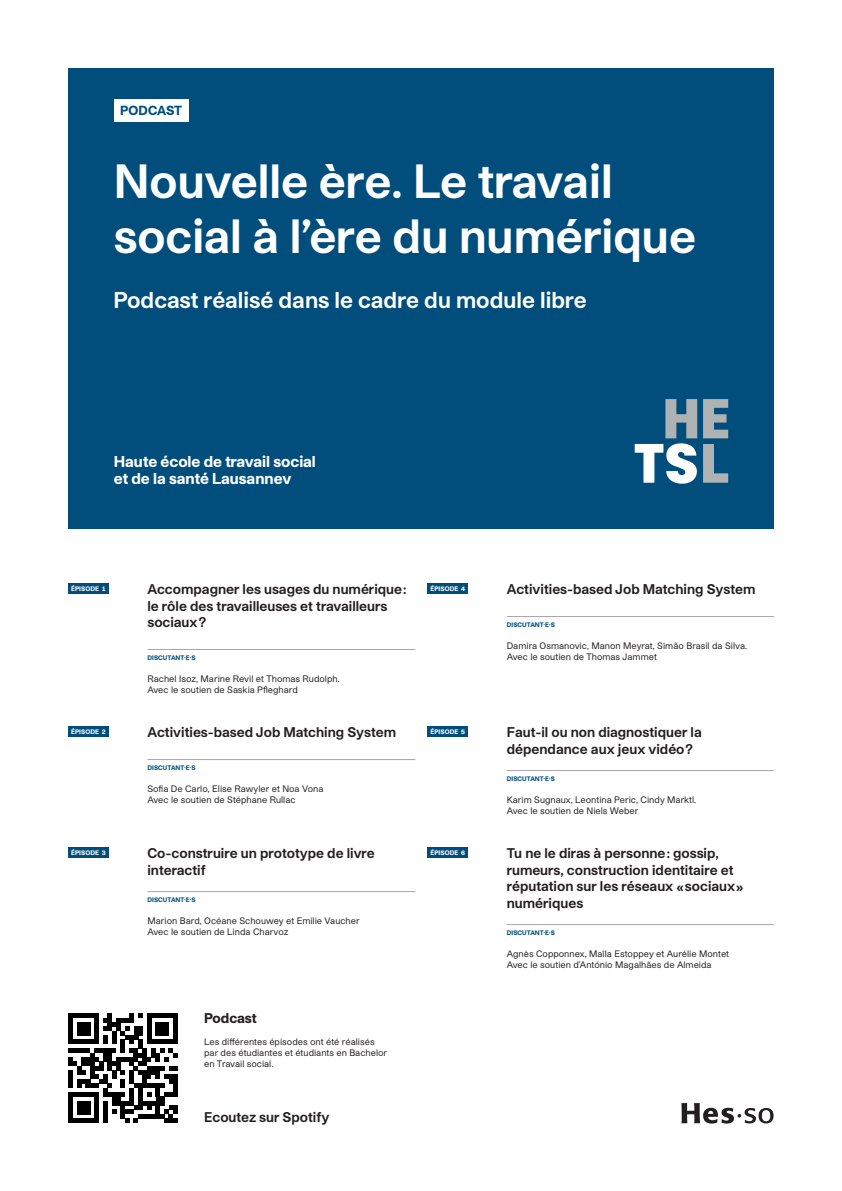
<style>
.page{position:relative;width:842px;height:1191px;background:#fff}
.page>*{position:absolute;margin:0;border:0;box-sizing:border-box;transform-origin:0 0}
.Big_Title{font:700 46px/55.2px "Studio Pro";color:#fff}
.Basic_Title{font:700 22px "Studio Pro";color:#fff}
.Basic_Left__6_3pt{font:800 15.1px/16.6px "Studio Pro";color:#fff}
.Basic_Title-2{font:700 13.5px/16.5px "Studio Pro";color:#231f20}
.Basic_Left{font:800 13.5px "Studio Pro";letter-spacing:-.005em;color:#231f20}
.Basic_Subtitle__Shad{font:800 12.6px "Studio Pro";color:#014e7d}
.Basic_Left-2{font:9px/11px "Studio Pro";color:#231f20}
.Basic_Subtitle__Rule{font:800 6.3px "Studio Pro";letter-spacing:.01em;color:#014e7d}
.Basic_Subtitle__Shad-2{font:800 6.3px "Studio Pro";letter-spacing:.01em;color:#fff}
</style>
<div class="page">
<div style="left:68px;top:68px;width:706px;height:461px;background:#014e7d"></div>
<div style="left:114px;top:99px;width:75px;height:22px;background:#fff"></div>
<svg style="left:703px;top:399px;width:25px;height:39px"></svg>
<svg style="left:703px;top:444px;width:25px;height:39px"></svg>
<svg style="left:635px;top:399px;width:62px;height:85px"></svg>
<svg style="left:681px;top:1103px;width:92px;height:20px"></svg>
<svg style="left:68px;top:1013px;width:110px;height:110px"></svg>
<div style="left:68px;top:1118px;width:31px;height:5px;background:#000"></div>
<div style="left:77px;top:1101px;width:13px;height:13px;background:#000"></div>
<hr style="left:147px;top:649px;width:268px;height:1px;background:#afa4ab">
<hr style="left:147px;top:759px;width:268px;height:1px;background:#afa4ab">
<hr style="left:147px;top:891px;width:268px;height:1px;background:#afa4ab">
<div style="left:68px;top:583px;width:41px;height:11px;background:#014e7d"></div>
<div style="left:68px;top:726px;width:41px;height:11px;background:#014e7d"></div>
<div style="left:68px;top:847px;width:41px;height:11px;background:#014e7d"></div>
<hr style="left:507px;top:616px;width:267px;height:1px;background:#afa4ab">
<hr style="left:507px;top:770px;width:267px;height:1px;background:#afa4ab">
<hr style="left:507px;top:924px;width:267px;height:1px;background:#afa4ab">
<div style="left:427px;top:583px;width:41px;height:11px;background:#014e7d"></div>
<div style="left:427px;top:726px;width:41px;height:11px;background:#014e7d"></div>
<div style="left:427px;top:847px;width:41px;height:11px;background:#014e7d"></div>
<p class="Basic_Subtitle__Shad" style="left:120px;top:101px;width:63px">PODCAST</p>
<p class="Big_Title" style="left:114px;top:152px;width:584px">Nouvelle ère. Le travail social à l’ère du numérique</p>
<p class="Basic_Title" style="left:113px;top:285px;width:475px">Podcast réalisé dans le cadre du module libre</p>
<p class="Basic_Left__6_3pt" style="left:114px;top:452px;width:204px">Haute école de travail social et de la santé Lausannev</p>
<p class="Basic_Subtitle__Shad-2" style="left:71px;top:584px;width:36px">ÉPISODE 1</p>
<p class="Basic_Subtitle__Shad-2" style="left:71px;top:727px;width:36px">ÉPISODE 2</p>
<p class="Basic_Subtitle__Shad-2" style="left:71px;top:848px;width:36px">ÉPISODE 3</p>
<p class="Basic_Title-2" style="left:147px;top:580px;width:261px">Accompagner les usages du numérique: le rôle des travailleuses et travailleurs sociaux?</p>
<p class="Basic_Subtitle__Rule" style="left:147px;top:653px;width:50px">DISCUTANT·E·S</p>
<p class="Basic_Left-2" style="left:147px;top:673px;width:194px">Rachel Isoz, Marine Revil et Thomas Rudolph.<br>Avec le soutien de Saskia Pfleghard</p>
<p class="Basic_Title-2" style="left:147px;top:723px;width:250px">Activities-based Job Matching System</p>
<p class="Basic_Subtitle__Rule" style="left:147px;top:763px;width:50px">DISCUTANT·E·S</p>
<p class="Basic_Left-2" style="left:147px;top:783px;width:178px">Sofia De Carlo, Elise Rawyler et Noa Vona<br>Avec le soutien de Stéphane Rullac</p>
<p class="Basic_Title-2" style="left:147px;top:844px;width:229px">Co-construire un prototype de livre interactif</p>
<p class="Basic_Subtitle__Rule" style="left:147px;top:895px;width:50px">DISCUTANT·E·S</p>
<p class="Basic_Left-2" style="left:147px;top:915px;width:214px">Marion Bard, Océane Schouwey et Emilie Vaucher<br>Avec le soutien de Linda Charvoz</p>
<p class="Basic_Subtitle__Shad-2" style="left:431px;top:584px;width:36px">ÉPISODE 4</p>
<p class="Basic_Subtitle__Shad-2" style="left:431px;top:727px;width:36px">ÉPISODE 5</p>
<p class="Basic_Subtitle__Shad-2" style="left:431px;top:848px;width:36px">ÉPISODE 6</p>
<p class="Basic_Title-2" style="left:507px;top:580px;width:250px">Activities-based Job Matching System</p>
<p class="Basic_Subtitle__Rule" style="left:507px;top:620px;width:50px">DISCUTANT·E·S</p>
<p class="Basic_Left-2" style="left:507px;top:640px;width:242px">Damira Osmanovic, Manon Meyrat, Simão Brasil da Silva.<br>Avec le soutien de Thomas Jammet</p>
<p class="Basic_Title-2" style="left:507px;top:723px;width:197px">Faut-il ou non diagnostiquer la dépendance aux jeux vidéo?</p>
<p class="Basic_Subtitle__Rule" style="left:507px;top:774px;width:50px">DISCUTANT·E·S</p>
<p class="Basic_Left-2" style="left:507px;top:794px;width:191px">Karim Sugnaux, Leontina Peric, Cindy Marktl.<br>Avec le soutien de Niels Weber</p>
<p class="Basic_Title-2" style="left:507px;top:844px;width:238px">Tu ne le diras à personne: gossip, rumeurs, construction identitaire et réputation sur les réseaux «sociaux» numériques</p>
<p class="Basic_Subtitle__Rule" style="left:507px;top:928px;width:50px">DISCUTANT·E·S</p>
<p class="Basic_Left-2" style="left:507px;top:948px;width:224px">Agnès Copponnex, Maïla Estoppey et Aurélie Montet<br>Avec le soutien d’António Magalhães de Almeida</p>
<p class="Basic_Left" style="left:204px;top:1008px;width:54px">Podcast</p>
<p class="Basic_Left-2" style="left:204px;top:1036px;width:185px">Les différentes épisodes ont été réalisés par des étudiantes et étudiants en Bachelor en Travail social.</p>
<p class="Basic_Title-2" style="left:204px;top:1108px;width:127px">Ecoutez sur Spotify</p>
</div>
